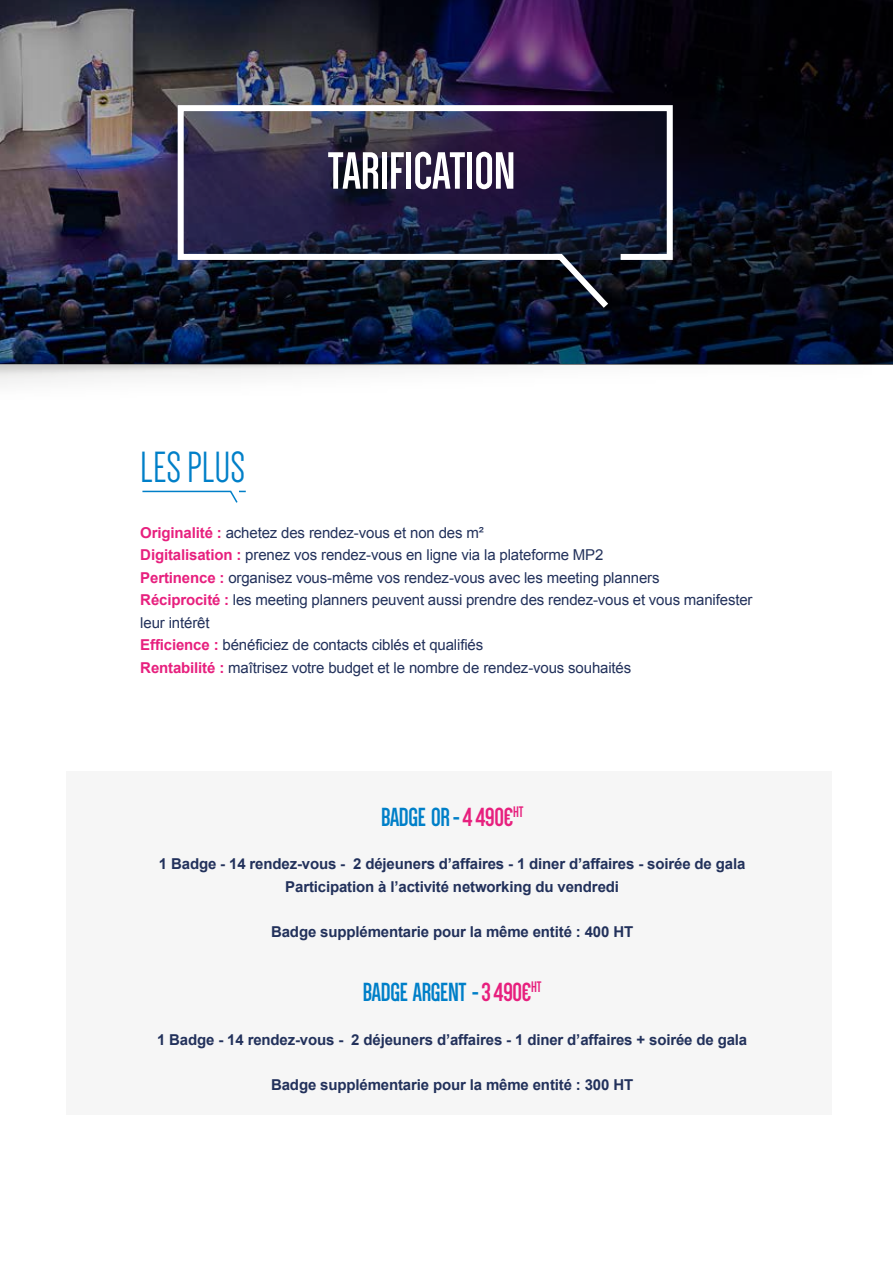
<style>
.page{position:relative;width:893px;height:1263px;background:#fff}
.page>*{position:absolute;margin:0;border:0;box-sizing:border-box;transform-origin:0 0}
.t1{font:700 54px "Dense";color:#fff}
.t2{font:45px "Dense";color:#007fc8}
.t3{font:700 27px "Dense";letter-spacing:-.01em;color:#007fc8}
.t4{font:15px/22.5px "Arial";letter-spacing:-.01em;color:#22315b}
.t5{font:700 15px/22.5px "Arial";letter-spacing:-.01em;color:#22315b;text-align:center}
.s1{font-weight:700;color:#e7207e}
.s2{color:#e7207e}
</style>
<div class="page">
<div style="left:66px;top:771px;width:765px;height:344px;background:#f6f6f6"></div>
<img style="left:0;top:0;width:893px;height:364px">
<svg style="left:175px;top:102px;width:501px;height:212px;background:#2e2d44"></svg>
<img style="left:0;top:363px;width:872px;height:21px">
<svg style="left:142px;top:490px;width:104px;height:13px"></svg>
<h1 class="t1" style="left:328px;top:144px;width:189px">TARIFICATION</h1>
<h2 class="t2" style="left:140px;top:445px;width:106px">LES PLUS</h2>
<p class="t4" style="left:140px;top:521px;width:614px"><span class="s1">Originalité :</span> achetez des rendez-vous et non des m²<br><span class="s1">Digitalisation :</span> prenez vos rendez-vous en ligne via la plateforme MP2<br><span class="s1">Pertinence :</span> organisez vous-même vos rendez-vous avec les meeting planners<br><span class="s1">Réciprocité :</span> les meeting planners peuvent aussi prendre des rendez-vous et vous manifester leur intérêt<br><span class="s1">Efficience :</span> bénéficiez de contacts ciblés et qualifiés<br><span class="s1">Rentabilité :</span> maîtrisez votre budget et le nombre de rendez-vous souhaités</p>
<h3 class="t3" style="left:381px;top:804px;width:144px">BADGE OR - <span class="s2">4 490€</span><sup>HT</sup></h3>
<p class="t5" style="left:159px;top:853px;width:588px">1 Badge - 14 rendez-vous - 2 déjeuners d’affaires - 1 diner d’affaires - soirée de gala<br>Participation à l’activité networking du vendredi</p>
<p class="t5" style="left:271px;top:921px;width:364px">Badge supplémentarie pour la même entité : 400 HT</p>
<h3 class="t3" style="left:363px;top:979px;width:180px">BADGE ARGENT - <span class="s2">3 490€</span><sup>HT</sup></h3>
<p class="t5" style="left:157px;top:1029px;width:592px">1 Badge - 14 rendez-vous - 2 déjeuners d’affaires - 1 diner d’affaires + soirée de gala</p>
<p class="t5" style="left:271px;top:1074px;width:364px">Badge supplémentarie pour la même entité : 300 HT</p>
</div>
